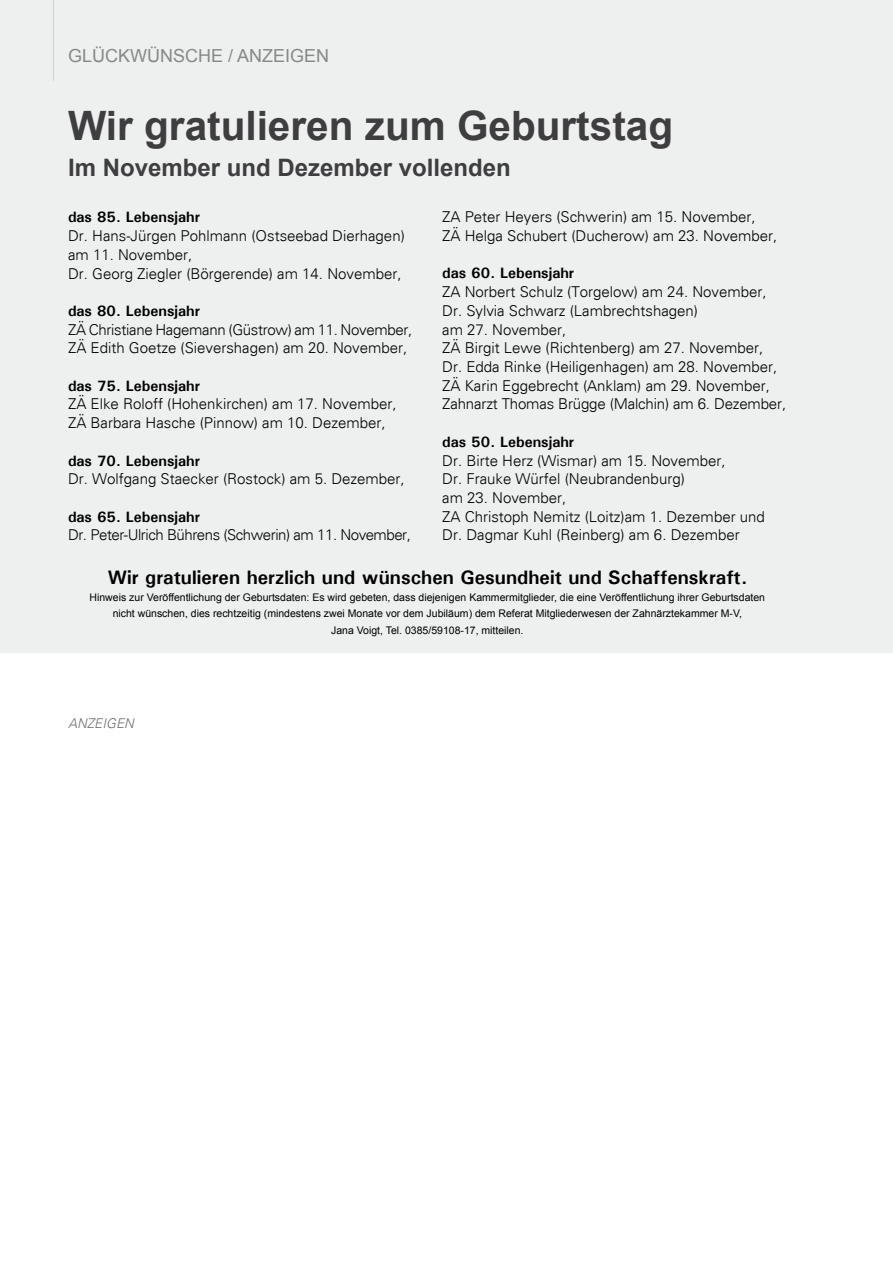
<style>
.page{position:relative;width:893px;height:1263px;background:#fff}
.page>*{position:absolute;margin:0;border:0;box-sizing:border-box;transform-origin:0 0}
.t1{font:700 40.5px "Arial";color:#3e3d40}
.t2{font:700 24px "Arial";color:#3e3d40}
.t3{font:700 19.5px "Univers";color:#000}
.t4{font:18px "Arial";color:#87888a}
.t5{font:300 15px/18.8px "Univers";color:#000}
.t6{font:700 15px "Univers";color:#000}
.t7{font:300 15px/18.8px "Univers";letter-spacing:-.02em;color:#000}
.t8{font:300 15px "Univers";letter-spacing:-.03em;color:#000}
.t9{font:italic 300 13.5px "Univers";color:#707172}
.t10{font:10.5px/16.5px "Arial";color:#000;text-align:center}
</style>
<div class="page">
<div style="left:0;top:0;width:893px;height:653px;background:#eeefef"></div>
<hr style="left:53px;top:0;width:1px;height:81px;background:#d1d2d4">
<p class="t4" style="left:68px;top:44px;width:263px">GLÜCKWÜNSCHE / ANZEIGEN</p>
<p class="t4" style="left:68px;top:44px;width:116px">SEITENTITEL</p>
<h1 class="t1" style="left:68px;top:99px;width:606px">Wir gratulieren zum Geburtstag</h1>
<h2 class="t2" style="left:68px;top:151px;width:444px">Im November und Dezember vollenden</h2>
<p class="t6" style="left:68px;top:208px;width:133px">das 85. Lebensjahr</p>
<p class="t5" style="left:68px;top:226px;width:338px">Dr. Hans-Jürgen Pohlmann (Ostseebad Dierhagen) am 11. November,<br>Dr. Georg Ziegler (Börgerende) am 14. November,</p>
<p class="t6" style="left:68px;top:301px;width:133px">das 80. Lebensjahr</p>
<p class="t7" style="left:68px;top:320px;width:346px">ZÄ Christiane Hagemann (Güstrow) am 11. November,<br>ZÄ Edith Goetze (Sievershagen) am 20. November,</p>
<p class="t6" style="left:68px;top:376px;width:133px">das 75. Lebensjahr</p>
<p class="t5" style="left:68px;top:395px;width:330px">ZÄ Elke Roloff (Hohenkirchen) am 17. November,<br>ZÄ Barbara Hasche (Pinnow) am 10. Dezember,</p>
<p class="t6" style="left:68px;top:451px;width:133px">das 70. Lebensjahr</p>
<p class="t5" style="left:68px;top:470px;width:338px">Dr. Wolfgang Staecker (Rostock) am 5. Dezember,</p>
<p class="t6" style="left:68px;top:507px;width:133px">das 65. Lebensjahr</p>
<p class="t8" style="left:68px;top:526px;width:344px">Dr. Peter-Ulrich Bührens (Schwerin) am 11. November,</p>
<p class="t5" style="left:442px;top:208px;width:337px">ZA Peter Heyers (Schwerin) am 15. November,<br>ZÄ Helga Schubert (Ducherow) am 23. November,</p>
<p class="t6" style="left:442px;top:264px;width:133px">das 60. Lebensjahr</p>
<p class="t5" style="left:442px;top:282px;width:345px">ZA Norbert Schulz (Torgelow) am 24. November, Dr. Sylvia Schwarz (Lambrechtshagen)<br>am 27. November,<br>ZÄ Birgit Lewe (Richtenberg) am 27. November, Dr. Edda Rinke (Heiligenhagen) am 28. November, ZÄ Karin Eggebrecht (Anklam) am 29. November, Zahnarzt Thomas Brügge (Malchin) am 6. Dezember,</p>
<p class="t6" style="left:442px;top:432px;width:133px">das 50. Lebensjahr</p>
<p class="t5" style="left:442px;top:451px;width:324px">Dr. Birte Herz (Wismar) am 15. November,<br>Dr. Frauke Würfel (Neubrandenburg)<br>am 23. November,<br>ZA Christoph Nemitz (Loitz)am 1. Dezember und Dr. Dagmar Kuhl (Reinberg) am 6. Dezember</p>
<h3 class="t3" style="left:108px;top:565px;width:641px">Wir gratulieren herzlich und wünschen Gesundheit und Schaffenskraft.</h3>
<p class="t10" style="left:90px;top:589px;width:677px">Hinweis zur Veröffentlichung der Geburtsdaten: Es wird gebeten, dass diejenigen Kammermitglieder, die eine Veröffentlichung ihrer Geburtsdaten nicht wünschen, dies rechtzeitig (mindestens zwei Monate vor dem Jubiläum) dem Referat Mitgliederwesen der Zahnärztekammer M-V,<br>Jana Voigt, Tel. 0385/59108-17, mitteilen.</p>
<p class="t9" style="left:68px;top:715px;width:68px">ANZEIGEN</p>
</div>
